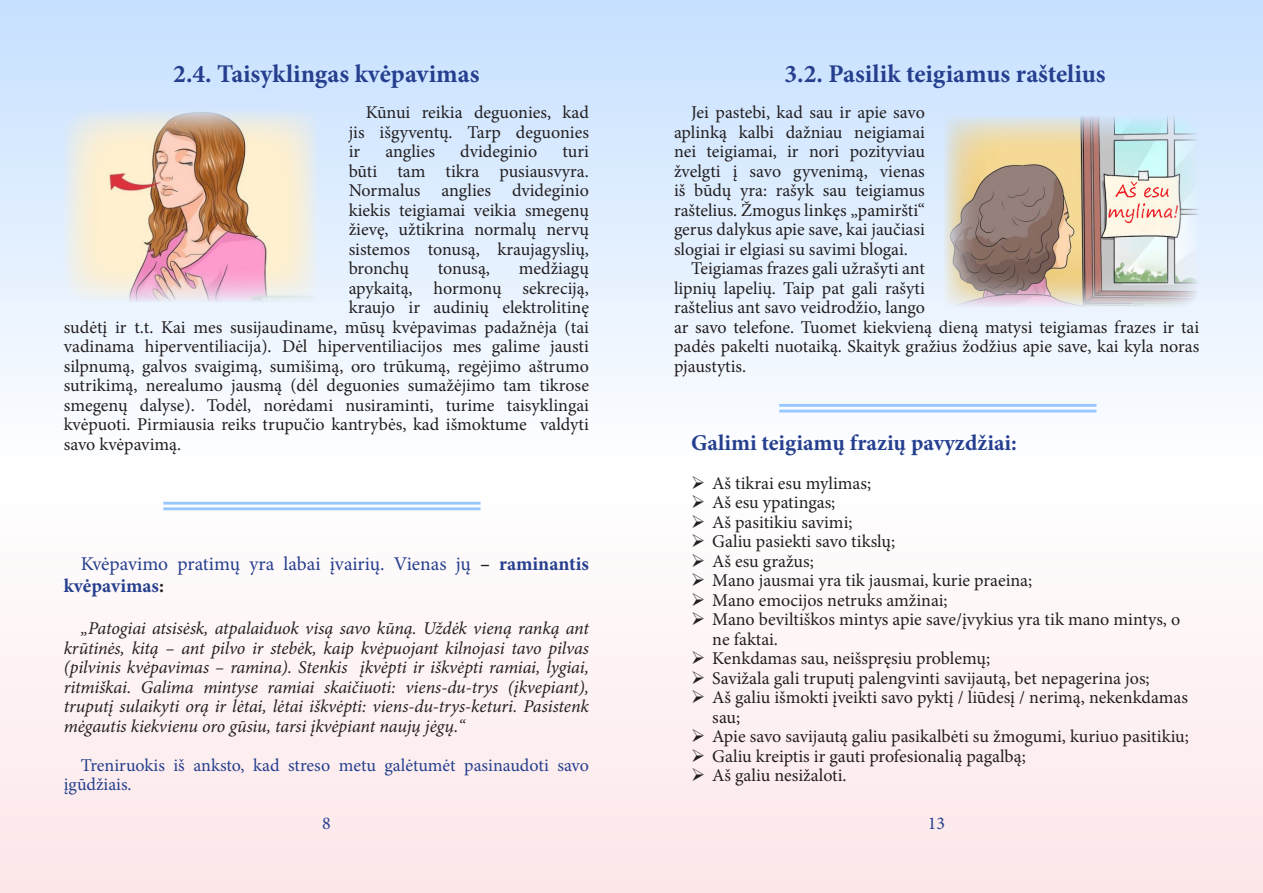
<style>
.page{position:relative;width:1263px;height:893px;background:#fff}
.page>*{position:absolute;margin:0;border:0;box-sizing:border-box;transform-origin:0 0}
.t1{font:700 25.5px "Minion Pro";color:#253f8e}
.t2{font:700 22.5px "Minion Pro";color:#253f8e}
.t3{font:19.5px/22.5px "Minion Pro";color:#253f8e}
.t4{font:18px/19.5px "Minion Pro";color:#231f20;text-align:justify}
.t5{font:italic 18px/19.5px "Minion Pro";letter-spacing:-.01em;color:#231f20;text-align:justify}
.t6{font:18px/19.5px "Minion Pro";color:#253f8e}
.s1{font-weight:700;color:#231f20}
.s2{font-weight:700}
</style>
<div class="page">
<div style="left:0;top:489px;width:1263px;height:404px;background:#fdf2f3"></div>
<div style="left:0;top:0;width:1263px;height:468px;background:linear-gradient(to bottom,#c6e0ff,#fefeff)"></div>
<img style="left:64px;top:110px;width:255px;height:192px">
<hr style="left:163px;top:502px;width:317px;height:3px;background:#97c7ff">
<hr style="left:163px;top:507px;width:317px;height:3px;background:#97c7ff">
<img style="left:944px;top:116px;width:255px;height:192px">
<hr style="left:779px;top:404px;width:317px;height:3px;background:#97c7ff">
<hr style="left:779px;top:410px;width:317px;height:2px;background:#97c7ff">
<svg style="left:705px;top:489px;width:18px;height:1px"></svg>
<svg style="left:705px;top:508px;width:18px;height:1px"></svg>
<p class="t1" style="left:173px;top:56px;width:308px">2.4. Taisyklingas kvėpavimas</p>
<p class="t4" style="left:349px;top:103px;width:242px;text-indent:17px">Kūnui reikia deguonies, kad jis išgyventų. Tarp deguonies ir</p>
<p class="t4" style="left:385px;top:142px;width:51px">anglies</p>
<p class="t4" style="left:460px;top:142px;width:78px">dvideginio</p>
<p class="t4" style="left:349px;top:142px;width:242px;text-indent:214px">turi būti tam tikra pusiausvyra.<br>Normalus anglies dvideginio kiekis teigiamai veikia smegenų žievę, užtikrina normalų nervų sistemos tonusą, kraujagyslių, bronchų</p>
<p class="t4" style="left:438px;top:259px;width:54px">tonusą,</p>
<p class="t4" style="left:519px;top:259px;width:72px">medžiagų</p>
<p class="t4" style="left:349px;top:278px;width:242px">apykaitą, hormonų sekreciją,</p>
<p class="t4" style="left:349px;top:298px;width:242px">kraujo ir audinių elektrolitinę</p>
<p class="t4" style="left:64px;top:317px;width:527px">sudėtį ir t.t. Kai mes susijaudiname, mūsų kvėpavimas padažnėja (tai</p>
<p class="t4" style="left:64px;top:337px;width:527px">vadinama hiperventiliacija). Dėl hiperventiliacijos mes galime jausti</p>
<p class="t4" style="left:64px;top:356px;width:527px">silpnumą, galvos svaigimą, sumišimą, oro trūkumą, regėjimo aštrumo</p>
<p class="t4" style="left:64px;top:376px;width:527px">sutrikimą, nerealumo jausmą (dėl deguonies sumažėjimo tam tikrose</p>
<p class="t4" style="left:64px;top:395px;width:527px">smegenų dalyse). Todėl, norėdami nusiraminti, turime taisyklingai</p>
<p class="t4" style="left:64px;top:415px;width:527px">kvėpuoti. Pirmiausia reiks trupučio kantrybės, kad išmoktume valdyti</p>
<p class="t4" style="left:64px;top:434px;width:119px">savo kvėpavimą.</p>
<p class="t3" style="left:64px;top:552px;width:527px;text-indent:17px">Kvėpavimo pratimų yra labai įvairių. Vienas jų <span class="s1">–</span> <span class="s2">raminantis kvėpavimas</span><span class="s1">:</span></p>
<p class="t5" style="left:64px;top:619px;width:527px;text-indent:17px">„Patogiai atsisėsk, atpalaiduok visą savo kūną. Uždėk vieną ranką ant krūtinės, kitą – ant pilvo ir stebėk, kaip kvėpuojant kilnojasi tavo pilvas (pilvinis kvėpavimas – ramina). Stenkis įkvėpti ir iškvėpti ramiai, lygiai, ritmiškai. Galima mintyse ramiai skaičiuoti: viens-du-trys (įkvepiant), truputį sulaikyti orą ir lėtai, lėtai iškvėpti: viens-du-trys-keturi. Pasistenk mėgautis kiekvienu oro gūsiu, tarsi įkvėpiant naujų jėgų.“</p>
<p class="t6" style="left:64px;top:755px;width:527px;text-indent:17px">Treniruokis iš anksto, kad streso metu galėtumėt pasinaudoti savo įgūdžiais.</p>
<p class="t1" style="left:784px;top:56px;width:323px">3.2. Pasilik teigiamus raštelius</p>
<p class="t4" style="left:674px;top:103px;width:252px;text-indent:17px">Jei pastebi, kad sau ir apie savo aplinką kalbi dažniau neigiamai nei teigiamai, ir nori pozityviau žvelgti į savo gyvenimą, vienas iš būdų yra: rašyk sau teigiamus raštelius. Žmogus linkęs „pamiršti“ gerus dalykus apie save, kai jaučiasi slogiai ir elgiasi su savimi blogai.</p>
<p class="t4" style="left:674px;top:259px;width:527px;text-align:left;text-indent:17px">Teigiamas frazes gali užrašyti ant<br>lipnių lapelių. Taip pat gali rašyti<br>raštelius ant savo veidrodžio, lango<br>ar savo telefone. Tuomet kiekvieną dieną matysi teigiamas frazes ir tai padės pakelti nuotaiką. Skaityk gražius žodžius apie save, kai kyla noras pjaustytis.</p>
<p class="t2" style="left:691px;top:427px;width:327px">Galimi teigiamų frazių pavyzdžiai:</p>
<p class="t4" style="left:691px;top:473px;width:182px">➢ Aš tikrai esu mylimas;</p>
<p class="t4" style="left:691px;top:493px;width:146px">➢ Aš esu ypatingas;</p>
<p class="t4" style="left:691px;top:512px;width:163px">➢ Aš pasitikiu savimi;</p>
<p class="t4" style="left:691px;top:532px;width:206px">➢ Galiu pasiekti savo tikslų;</p>
<p class="t4" style="left:691px;top:551px;width:124px">➢ Aš esu gražus;</p>
<p class="t4" style="left:691px;top:571px;width:343px">➢ Mano jausmai yra tik jausmai, kurie praeina;</p>
<p class="t4" style="left:691px;top:590px;width:258px">➢ Mano emocijos netruks amžinai;</p>
<p class="t4" style="left:712px;top:610px;width:470px;text-indent:-21px">➢ Mano beviltiškos mintys apie save/įvykius yra tik mano mintys, o ne faktai.</p>
<p class="t4" style="left:691px;top:649px;width:301px">➢ Kenkdamas sau, neišspręsiu problemų;</p>
<p class="t4" style="left:691px;top:668px;width:460px">➢ Savižala gali truputį palengvinti savijautą, bet nepagerina jos;</p>
<p class="t4" style="left:712px;top:688px;width:477px;text-indent:-21px">➢ Aš galiu išmokti įveikti savo pyktį / liūdesį / nerimą, nekenkdamas sau;</p>
<p class="t4" style="left:691px;top:727px;width:499px">➢ Apie savo savijautą galiu pasikalbėti su žmogumi, kuriuo pasitikiu;</p>
<p class="t4" style="left:691px;top:746px;width:336px">➢ Galiu kreiptis ir gauti profesionalią pagalbą;</p>
<p class="t4" style="left:691px;top:766px;width:157px">➢ Aš galiu nesižaloti.</p>
<p class="t6" style="left:322px;top:814px;width:10px">8</p>
<p class="t6" style="left:928px;top:814px;width:19px">13</p>
</div>
